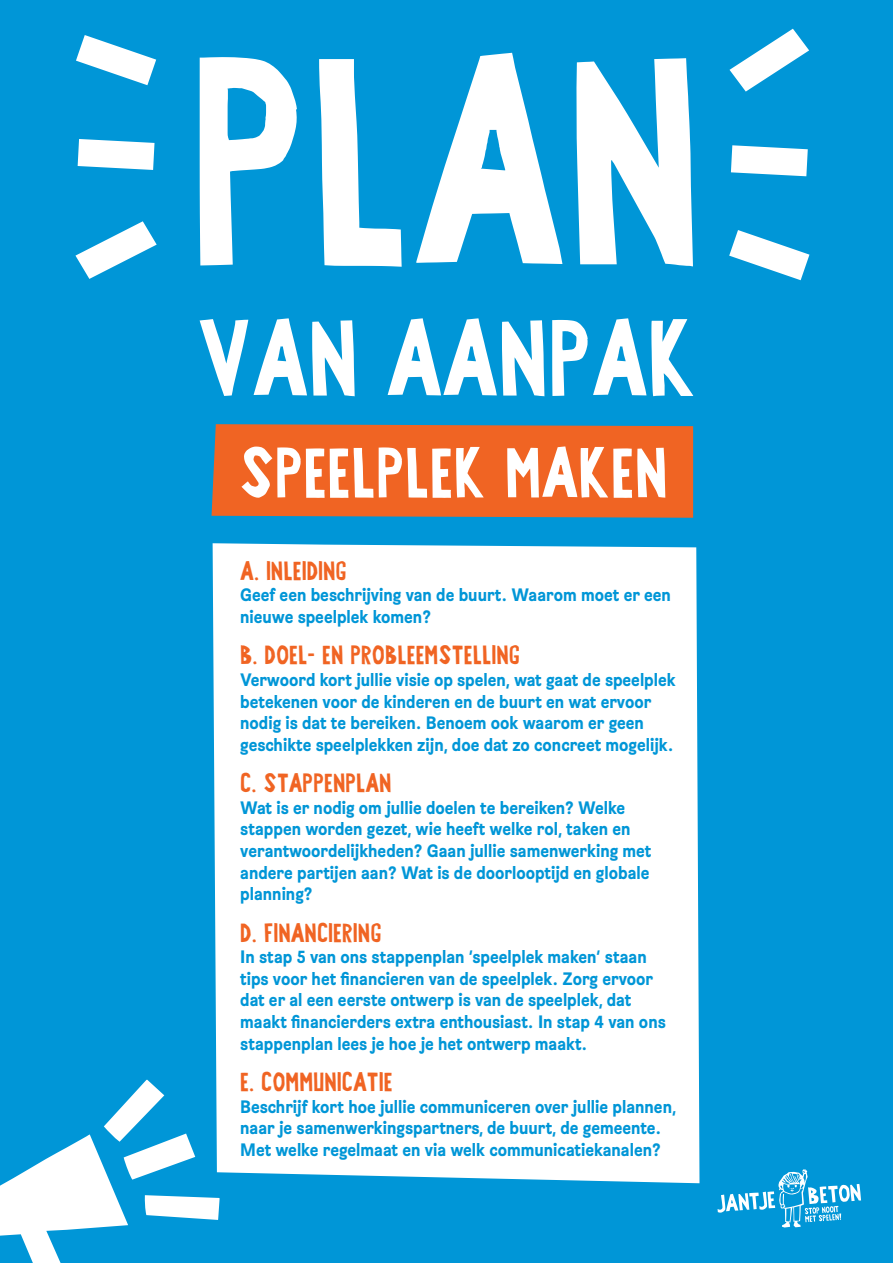
<style>
.page{position:relative;width:893px;height:1263px;background:#0096d7}
.page>*{position:absolute;margin:0;border:0;box-sizing:border-box;transform-origin:0 0}
.t1{font:300px "Jantje Beton Sans TT Regular";color:#fff}
.t2{font:109.5px "Jantje Beton Sans TT Regular";color:#fff}
.t3{font:72px "Jantje Beton Sans TT Regular";color:#fff}
.t4{font:27px "Jantje Beton Sans TT Regular";color:#f06423}
.t5{font:700 18px/21.6px "Brezel Grotesk";color:#0096d7}
</style>
<div class="page">
<div style="left:212px;top:424px;width:481px;height:94px;background:#f06423"></div>
<svg style="left:75px;top:221px;width:82px;height:58px"></svg>
<svg style="left:78px;top:139px;width:77px;height:31px;background:#daeff9"></svg>
<svg style="left:76px;top:35px;width:80px;height:50px"></svg>
<svg style="left:729px;top:29px;width:80px;height:63px"></svg>
<svg style="left:731px;top:145px;width:77px;height:31px;background:#daeff9"></svg>
<svg style="left:729px;top:230px;width:80px;height:50px"></svg>
<div style="left:213px;top:543px;width:486px;height:640px;background:#fff"></div>
<svg style="left:0;top:1079px;width:220px;height:184px"></svg>
<svg style="left:718px;top:1169px;width:143px;height:58px"></svg>
<p class="t1" style="left:189px;top:0;width:516px">PLAN</p>
<p class="t2" style="left:196px;top:299px;width:503px">VAN AANPAK</p>
<p class="t3" style="left:239px;top:434px;width:430px">SPEELPLEK MAKEN</p>
<p class="t4" style="left:240px;top:556px;width:108px">A. INLEIDING</p>
<p class="t5" style="left:240px;top:584px;width:432px">Geef een beschrijving van de buurt. Waarom moet er een nieuwe speelplek komen?</p>
<p class="t4" style="left:240px;top:641px;width:281px">B. DOEL- EN PROBLEEMSTELLING</p>
<p class="t5" style="left:240px;top:669px;width:437px">Verwoord kort jullie visie op spelen, wat gaat de speelplek betekenen voor de kinderen en de buurt en wat ervoor nodig is dat te bereiken. Benoem ook waarom er geen geschikte speelplekken zijn, doe dat zo concreet mogelijk.</p>
<p class="t4" style="left:240px;top:768px;width:153px">C. STAPPENPLAN</p>
<p class="t5" style="left:240px;top:796px;width:413px">Wat is er nodig om jullie doelen te bereiken? Welke stappen worden gezet, wie heeft welke rol, taken en verantwoordelijkheden? Gaan jullie samenwerking met andere partijen aan? Wat is de doorlooptijd en globale planning?</p>
<p class="t4" style="left:240px;top:918px;width:143px">D. FINANCIERING</p>
<p class="t5" style="left:240px;top:946px;width:427px">In stap 5 van ons stappenplan ‘speelplek maken’ staan tips voor het financieren van de speelplek. Zorg ervoor dat er al een eerste ontwerp is van de speelplek, dat maakt financierders extra enthousiast. In stap 4 van ons stappenplan lees je hoe je het ontwerp maakt.</p>
<p class="t4" style="left:240px;top:1067px;width:154px">E. COMMUNICATIE</p>
<p class="t5" style="left:240px;top:1095px;width:437px">Beschrijf kort hoe jullie communiceren over jullie plannen, naar je samenwerkingspartners, de buurt, de gemeente.<br>Met welke regelmaat en via welk communicatiekanalen?</p>
</div>
